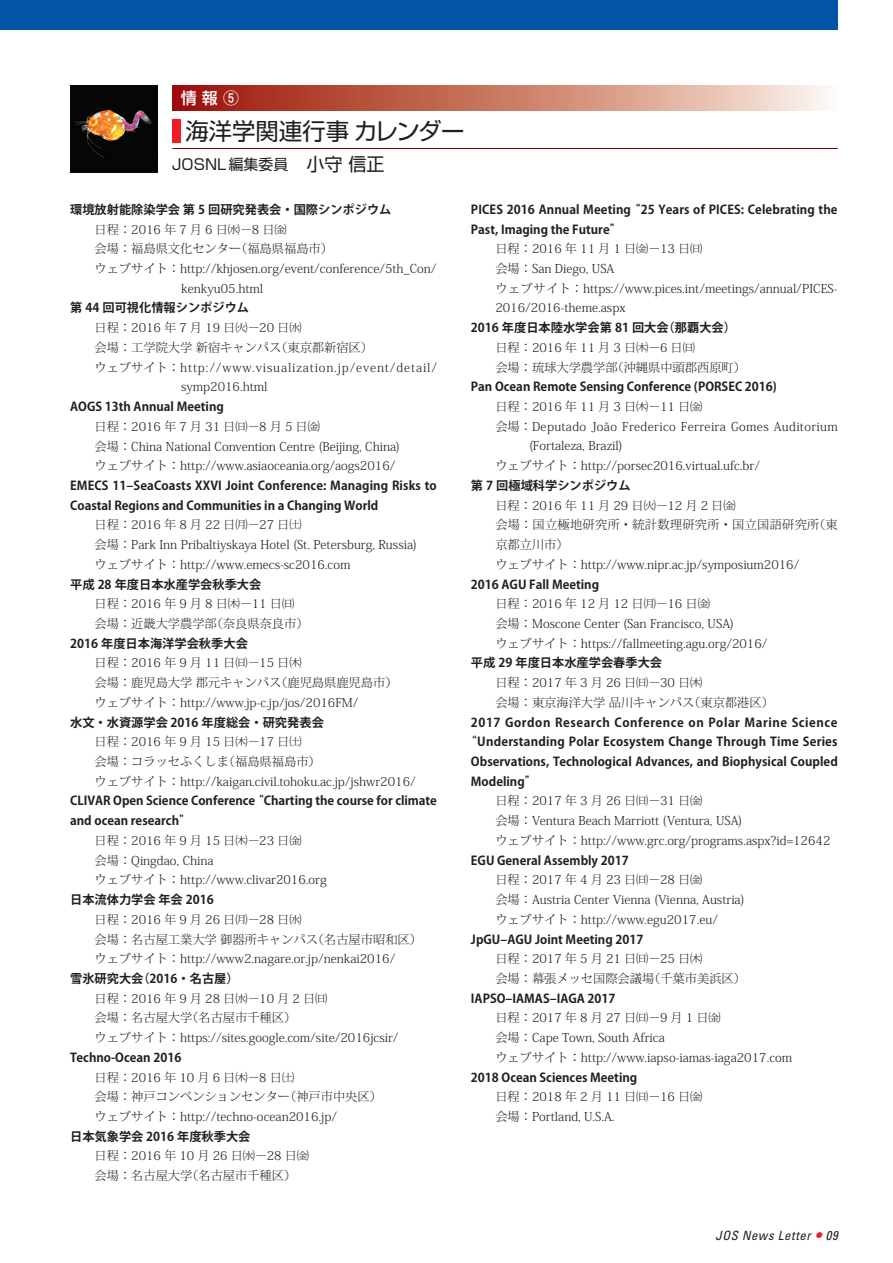
<style>
.page{position:relative;width:893px;height:1263px;background:#fff}
.page>*{position:absolute;margin:0;border:0;box-sizing:border-box;transform-origin:0 0}
.t1{font:23.4px "Shin Go Pro";color:#231f20}
.t2{font:500 15.9px "Shin Go Pro";color:#fff}
.t3{font:14.85px "Shin Go Pro";color:#231f20}
.t4{font:italic condensed 12.75px "Univers";letter-spacing:.05em;color:#231f20}
.t5{font:300 12.15px/19.6px "Koz Min Pro";color:#231f20}
.t6{font:700 12.15px/19.6px "Koz Go Pro";color:#231f20}
.t7{font:700 12.15px "Koz Go Pro";letter-spacing:.02em;color:#231f20}
.t8{font:300 12.15px "Koz Min Pro";letter-spacing:.07em;color:#231f20}
.t9{font:700 12.15px "Koz Go Pro";letter-spacing:.045em;color:#231f20}
.t10{font:300 12.15px "Koz Min Pro";letter-spacing:.025em;color:#231f20}
.s1{font-size:18px}
.s2{font-family:"Shin Go Pro";font-weight:400}
.s3{font-size:19.2px;color:#ee1d23}
</style>
<div class="page">
<div style="left:0;top:0;width:838px;height:30px;background:#0154a6"></div>
<img style="left:70px;top:85px;width:87px;height:87px">
<svg style="left:172px;top:85px;width:653px;height:26px;background:#ca7c6a"></svg>
<hr style="left:172px;top:148px;width:666px;height:1px;background:#790100">
<div style="left:172px;top:119px;width:9px;height:23px;background:#ee1d23"></div>
<h2 class="t2" style="left:181px;top:85px;width:76px">情 報 ⑤　</h2>
<h1 class="t1" style="left:185px;top:112px;width:281px">海洋学関連行事カレンダー</h1>
<p class="t3" style="left:172px;top:152px;width:214px">JOSNL編集委員<span class="s1">　小守 信正</span></p>
<p class="t6" style="left:70px;top:200px;width:323px">環境放射能除染学会 第 5 回研究発表会・国際シンポジウム</p>
<p class="t5" style="left:95px;top:219px;width:194px">日程：2016 年 7 月 6 日㈬－8 日㈮</p>
<p class="t5" style="left:95px;top:239px;width:240px">会場：福島県文化センター（福島県福島市）</p>
<p class="t5" style="left:95px;top:258px;width:344px">ウェブサイト：http://khjosen.org/event/conference/5th_Con/</p>
<p class="t5" style="left:181px;top:278px;width:83px">kenkyu05.html</p>
<p class="t6" style="left:70px;top:299px;width:181px">第 44 回可視化情報シンポジウム</p>
<p class="t5" style="left:95px;top:317px;width:209px">日程：2016 年 7 月 19 日㈫－20 日㈬</p>
<p class="t5" style="left:95px;top:337px;width:280px">会場：工学院大学 新宿キャンパス（東京都新宿区）</p>
<p class="t8" style="left:95px;top:359px;width:344px">ウェブサイト：http://www.visualization.jp/event/detail/</p>
<p class="t5" style="left:181px;top:377px;width:88px">symp2016.html</p>
<p class="t6" style="left:70px;top:398px;width:155px">AOGS 13th Annual Meeting</p>
<p class="t5" style="left:95px;top:416px;width:307px">日程：2016 年 7 月 31 日㈰－8 月 5 日㈮<br>会場：China National Convention Centre (Beijing, China)ウェブサイト：http://www.asiaoceania.org/aogs2016/</p>
<p class="t6" style="left:70px;top:476px;width:368px">EMECS 11–SeaCoasts XXVI Joint Conference: Managing Risks to<br>Coastal Regions and Communities in a Changing World</p>
<p class="t5" style="left:95px;top:515px;width:324px">日程：2016 年 8 月 22 日㈪－27 日㈯<br>会場：Park Inn Pribaltiyskaya Hotel (St. Petersburg, Russia)ウェブサイト：http://www.emecs-sc2016.com</p>
<p class="t6" style="left:70px;top:575px;width:193px">平成 28 年度日本水産学会秋季大会</p>
<p class="t5" style="left:95px;top:594px;width:215px">日程：2016 年 9 月 8 日㈭－11 日㈰会場：近畿大学農学部（奈良県奈良市）</p>
<p class="t6" style="left:70px;top:634px;width:179px">2016 年度日本海洋学会秋季大会</p>
<p class="t5" style="left:95px;top:653px;width:304px">日程：2016 年 9 月 11 日㈰－15 日㈭<br>会場：鹿児島大学 郡元キャンパス（鹿児島県鹿児島市）ウェブサイト：http://www.jp-c.jp/jos/2016FM/</p>
<p class="t6" style="left:70px;top:713px;width:255px">水文・水資源学会 2016 年度総会・研究発表会</p>
<p class="t5" style="left:95px;top:732px;width:323px">日程：2016 年 9 月 15 日㈭－17 日㈯<br>会場：コラッセふくしま（福島県福島市）<br>ウェブサイト：http://kaigan.civil.tohoku.ac.jp/jshwr2016/</p>
<p class="t6" style="left:70px;top:792px;width:368px">CLIVAR Open Science Conference <span class="s2">“</span>Charting the course for climate and ocean research<span class="s2">”</span></p>
<p class="t5" style="left:95px;top:830px;width:234px">日程：2016 年 9 月 15 日㈭－23 日㈮<br>会場：Qingdao, China<br>ウェブサイト：http://www.clivar2016.org</p>
<p class="t6" style="left:70px;top:890px;width:145px">日本流体力学会 年会 2016</p>
<p class="t5" style="left:95px;top:909px;width:329px">日程：2016 年 9 月 26 日㈪－28 日㈬<br>会場：名古屋工業大学 御器所キャンパス（名古屋市昭和区）ウェブサイト：http://www2.nagare.or.jp/nenkai2016/</p>
<p class="t6" style="left:70px;top:969px;width:170px">雪氷研究大会（2016・名古屋）</p>
<p class="t5" style="left:95px;top:988px;width:305px">日程：2016 年 9 月 28 日㈬－10 月 2 日㈰<br>会場：名古屋大学（名古屋市千種区）<br>ウェブサイト：https://sites.google.com/site/2016jcsir/</p>
<p class="t6" style="left:70px;top:1048px;width:113px">Techno-Ocean 2016</p>
<p class="t5" style="left:95px;top:1067px;width:289px">日程：2016 年 10 月 6 日㈭－8 日㈯<br>会場：神戸コンベンションセンター（神戸市中央区）ウェブサイト：http://techno-ocean2016.jp/</p>
<p class="t6" style="left:70px;top:1127px;width:182px">日本気象学会 2016 年度秋季大会</p>
<p class="t5" style="left:95px;top:1146px;width:216px">日程：2016 年 10 月 26 日㈬－28 日㈮会場：名古屋大学（名古屋市千種区）</p>
<p class="t6" style="left:471px;top:200px;width:368px">PICES 2016 Annual Meeting <span class="s2">“</span>25 Years of PICES: Celebrating the<br>Past, Imaging the Future<span class="s2">”</span></p>
<p class="t5" style="left:495px;top:239px;width:344px">日程：2016 年 11 月 1 日㈮－13 日㈰<br>会場：San Diego, USA<br>ウェブサイト：https://www.pices.int/meetings/annual/PICES-<br>2016/2016-theme.aspx</p>
<p class="t6" style="left:471px;top:319px;width:267px">2016 年度日本陸水学会第 81 回大会（那覇大会）</p>
<p class="t5" style="left:495px;top:337px;width:252px">日程：2016 年 11 月 3 日㈭－6 日㈰<br>会場：琉球大学農学部（沖縄県中頭郡西原町）</p>
<p class="t6" style="left:471px;top:378px;width:308px">Pan Ocean Remote Sensing Conference (PORSEC 2016)</p>
<p class="t5" style="left:495px;top:396px;width:209px">日程：2016 年 11 月 3 日㈭－11 日㈮</p>
<p class="t10" style="left:495px;top:418px;width:344px">会場：Deputado João Frederico Ferreira Gomes Auditorium</p>
<p class="t5" style="left:529px;top:436px;width:95px">(Fortaleza, Brazil)</p>
<p class="t5" style="left:495px;top:455px;width:266px">ウェブサイト：http://porsec2016.virtual.ufc.br/</p>
<p class="t6" style="left:471px;top:476px;width:161px">第 7 回極域科学シンポジウム</p>
<p class="t5" style="left:495px;top:495px;width:344px">日程：2016 年 11 月 29 日㈫－12 月 2 日㈮<br>会場：国立極地研究所・統計数理研究所・国立国語研究所（東京都立川市）<br>ウェブサイト：http://www.nipr.ac.jp/symposium2016/</p>
<p class="t6" style="left:471px;top:575px;width:130px">2016 AGU Fall Meeting</p>
<p class="t5" style="left:495px;top:594px;width:274px">日程：2016 年 12 月 12 日㈪－16 日㈮<br>会場：Moscone Center (San Francisco, USA)<br>ウェブサイト：https://fallmeeting.agu.org/2016/</p>
<p class="t6" style="left:471px;top:654px;width:193px">平成 29 年度日本水産学会春季大会</p>
<p class="t5" style="left:495px;top:672px;width:280px">日程：2017 年 3 月 26 日㈰－30 日㈭<br>会場：東京海洋大学 品川キャンパス（東京都港区）</p>
<p class="t9" style="left:471px;top:714px;width:368px">2017 Gordon Research Conference on Polar Marine Science</p>
<p class="t7" style="left:465px;top:734px;width:374px"><span class="s2">“</span>Understanding Polar Ecosystem Change Through Time Series</p>
<p class="t6" style="left:471px;top:752px;width:368px">Observations, Technological Advances, and Biophysical Coupled</p>
<p class="t6" style="left:471px;top:772px;width:68px">Modeling<span class="s2">”</span></p>
<p class="t5" style="left:495px;top:791px;width:337px">日程：2017 年 3 月 26 日㈰－31 日㈮<br>会場：Ventura Beach Marriott (Ventura, USA)<br>ウェブサイト：http://www.grc.org/programs.aspx?id=12642</p>
<p class="t6" style="left:471px;top:851px;width:159px">EGU General Assembly 2017</p>
<p class="t5" style="left:495px;top:870px;width:251px">日程：2017 年 4 月 23 日㈰－28 日㈮<br>会場：Austria Center Vienna (Vienna, Austria)ウェブサイト：http://www.egu2017.eu/</p>
<p class="t6" style="left:471px;top:930px;width:174px">JpGU–AGU Joint Meeting 2017</p>
<p class="t5" style="left:495px;top:948px;width:252px">日程：2017 年 5 月 21 日㈰－25 日㈭<br>会場：幕張メッセ国際会議場（千葉市美浜区）</p>
<p class="t6" style="left:471px;top:989px;width:146px">IAPSO–IAMAS–IAGA 2017</p>
<p class="t5" style="left:495px;top:1008px;width:298px">日程：2017 年 8 月 27 日㈰－9 月 1 日㈮<br>会場：Cape Town, South Africa<br>ウェブサイト：http://www.iapso-iamas-iaga2017.com</p>
<p class="t6" style="left:471px;top:1068px;width:168px">2018 Ocean Sciences Meeting</p>
<p class="t5" style="left:495px;top:1086px;width:209px">日程：2018 年 2 月 11 日㈰－16 日㈮会場：Portland, U.S.A.</p>
<p class="t4" style="left:715px;top:1227px;width:124px">JOS News Letter <span class="s3">•</span> 09</p>
</div>
